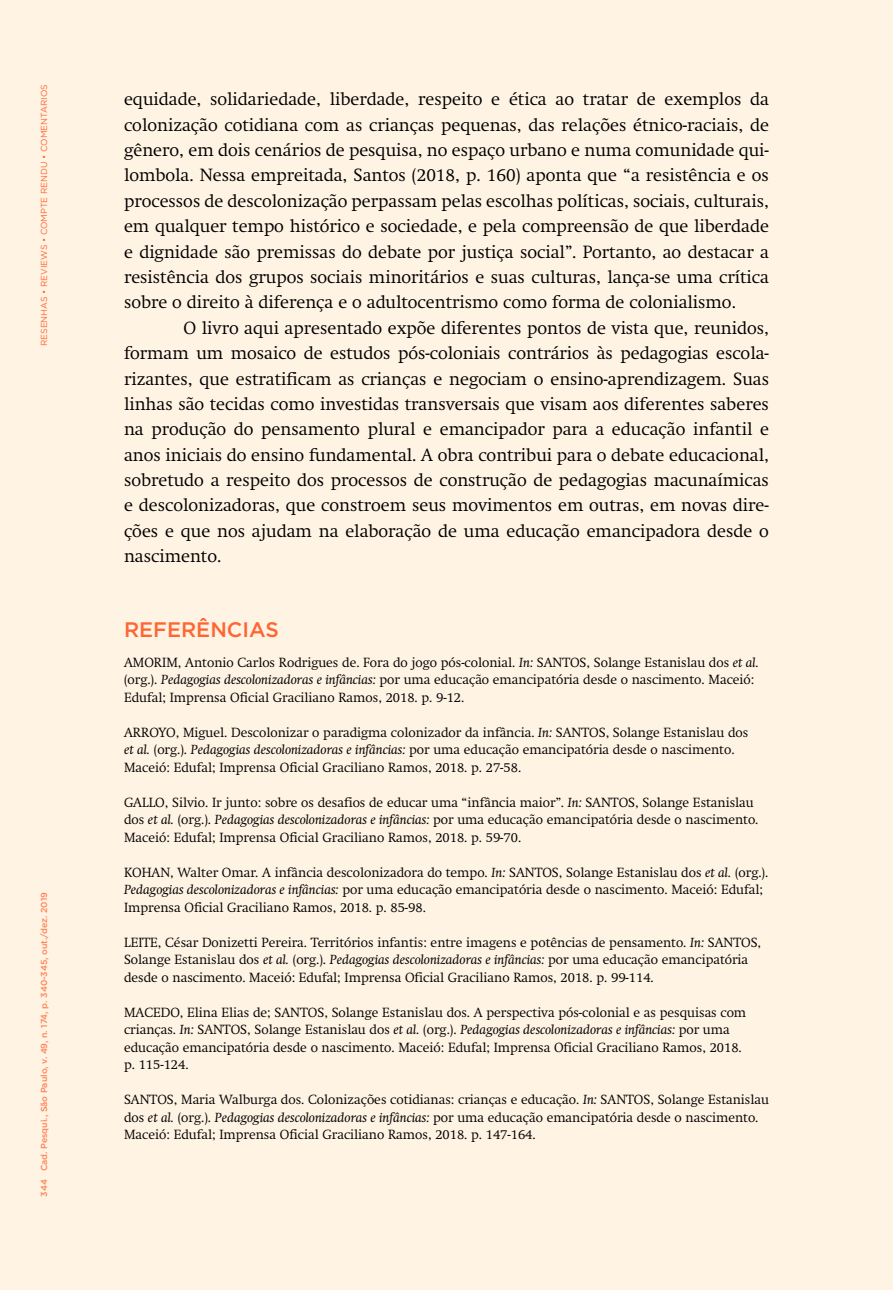
<style>
.page{position:relative;width:893px;height:1290px;background:#fff3e3}
.page>*{position:absolute;margin:0;border:0;box-sizing:border-box;transform-origin:0 0}
.t1{font:500 21px "Gotham HTF";color:#ff6a39}
.t2{font:300 17.5px/25.4px "Swift";color:#000;text-align:justify}
.t3{font:300 13.12px/17.5px "Swift";color:#000}
.t4{font:500 8.75px "Gotham HTF";color:#ff8861}
.t5{font:8.75px "Gotham HTF";color:#ff6a39}
.s1{font-weight:400;font-style:italic}
</style>
<div class="page">
<p class="t5" style="left:39px;top:346px;width:263px;rotate:-90deg">RESENHAS • REVIEWS • COMPTE RENDU • COMENTARIOS</p>
<p class="t4" style="left:39px;top:1196px;width:306px;rotate:-90deg">344 Cad. Pesqui., São Paulo, v. 49, n. 174, p. 340-345, out./dez. 2019</p>
<p class="t2" style="left:124px;top:87px;width:646px">equidade, solidariedade, liberdade, respeito e ética ao tratar de exemplos da colonização cotidiana com as crianças pequenas, das relações étnico-raciais, de gênero, em dois cenários de pesquisa, no espaço urbano e numa comunidade qui&shy;lombola. Nessa empreitada, Santos (2018, p. 160) aponta que “a resistência e os processos de descolonização perpassam pelas escolhas políticas, sociais, culturais, em qualquer tempo histórico e sociedade, e pela compreensão de que liberdade e dignidade são premissas do debate por justiça social”. Portanto, ao destacar a resistência dos grupos sociais minoritários e suas culturas, lança-se uma crítica sobre o direito à diferença e o adultocentrismo como forma de colonialismo.</p>
<p class="t2" style="left:124px;top:315px;width:646px;text-indent:60px">O livro aqui apresentado expõe diferentes pontos de vista que, reunidos, formam um mosaico de estudos pós-coloniais contrários às pedagogias escola&shy;rizantes, que estratificam as crianças e negociam o ensino-aprendizagem. Suas linhas são tecidas como investidas transversais que visam aos diferentes saberes na produção do pensamento plural e emancipador para a educação infantil e anos iniciais do ensino fundamental. A obra contribui para o debate educacional, sobretudo a respeito dos processos de construção de pedagogias macunaímicas e descolonizadoras, que constroem seus movimentos em outras, em novas dire&shy;ções e que nos ajudam na elaboração de uma educação emancipadora desde o nascimento.</p>
<h1 class="t1" style="left:124px;top:618px;width:156px">REFERÊNCIAS</h1>
<p class="t3" style="left:124px;top:654px;width:636px">AMORIM, Antonio Carlos Rodrigues de. Fora do jogo pós-colonial. <span class="s1">In:</span> SANTOS, Solange Estanislau dos <span class="s1">et al. </span>(org.). <span class="s1">Pedagogias descolonizadoras e infâncias:</span> por uma educação emancipatória desde o nascimento. Maceió:<br>Edufal; Imprensa Oficial Graciliano Ramos, 2018. p. 9-12.</p>
<p class="t3" style="left:124px;top:724px;width:626px">ARROYO, Miguel. Descolonizar o paradigma colonizador da infância. <span class="s1">In:</span> SANTOS, Solange Estanislau dos <span class="s1">et al.</span> (org.). <span class="s1">Pedagogias descolonizadoras e infâncias:</span> por uma educação emancipatória desde o nascimento.<br>Maceió: Edufal; Imprensa Oficial Graciliano Ramos, 2018. p. 27-58.</p>
<p class="t3" style="left:124px;top:794px;width:636px">GALLO, Silvio. Ir junto: sobre os desafios de educar uma “infância maior”. <span class="s1">In:</span> SANTOS, Solange Estanislau dos <span class="s1">et al.</span> (org.). <span class="s1">Pedagogias descolonizadoras e infâncias:</span> por uma educação emancipatória desde o nascimento.<br>Maceió: Edufal; Imprensa Oficial Graciliano Ramos, 2018. p. 59-70.</p>
<p class="t3" style="left:124px;top:864px;width:646px">KOHAN, Walter Omar. A infância descolonizadora do tempo. <span class="s1">In:</span> SANTOS, Solange Estanislau dos <span class="s1">et al.</span> (org.).<br><span class="s1">Pedagogias descolonizadoras e infâncias:</span> por uma educação emancipatória desde o nascimento. Maceió: Edufal;<br>Imprensa Oficial Graciliano Ramos, 2018. p. 85-98.</p>
<p class="t3" style="left:124px;top:934px;width:639px">LEITE, César Donizetti Pereira. Territórios infantis: entre imagens e potências de pensamento. <span class="s1">In:</span> SANTOS,<br>Solange Estanislau dos <span class="s1">et al.</span> (org.). <span class="s1">Pedagogias descolonizadoras e infâncias:</span> por uma educação emancipatória desde o nascimento. Maceió: Edufal; Imprensa Oficial Graciliano Ramos, 2018. p. 99-114.</p>
<p class="t3" style="left:124px;top:1004px;width:624px">MACEDO, Elina Elias de; SANTOS, Solange Estanislau dos. A perspectiva pós-colonial e as pesquisas com crianças. <span class="s1">In:</span> SANTOS, Solange Estanislau dos <span class="s1">et al.</span> (org.). <span class="s1">Pedagogias descolonizadoras e infâncias:</span> por uma educação emancipatória desde o nascimento. Maceió: Edufal; Imprensa Oficial Graciliano Ramos, 2018. p. 115-124.</p>
<p class="t3" style="left:124px;top:1091px;width:646px">SANTOS, Maria Walburga dos. Colonizações cotidianas: crianças e educação. <span class="s1">In:</span> SANTOS, Solange Estanislau dos <span class="s1">et al.</span> (org.). <span class="s1">Pedagogias descolonizadoras e infâncias:</span> por uma educação emancipatória desde o nascimento.<br>Maceió: Edufal; Imprensa Oficial Graciliano Ramos, 2018. p. 147-164.</p>
</div>
